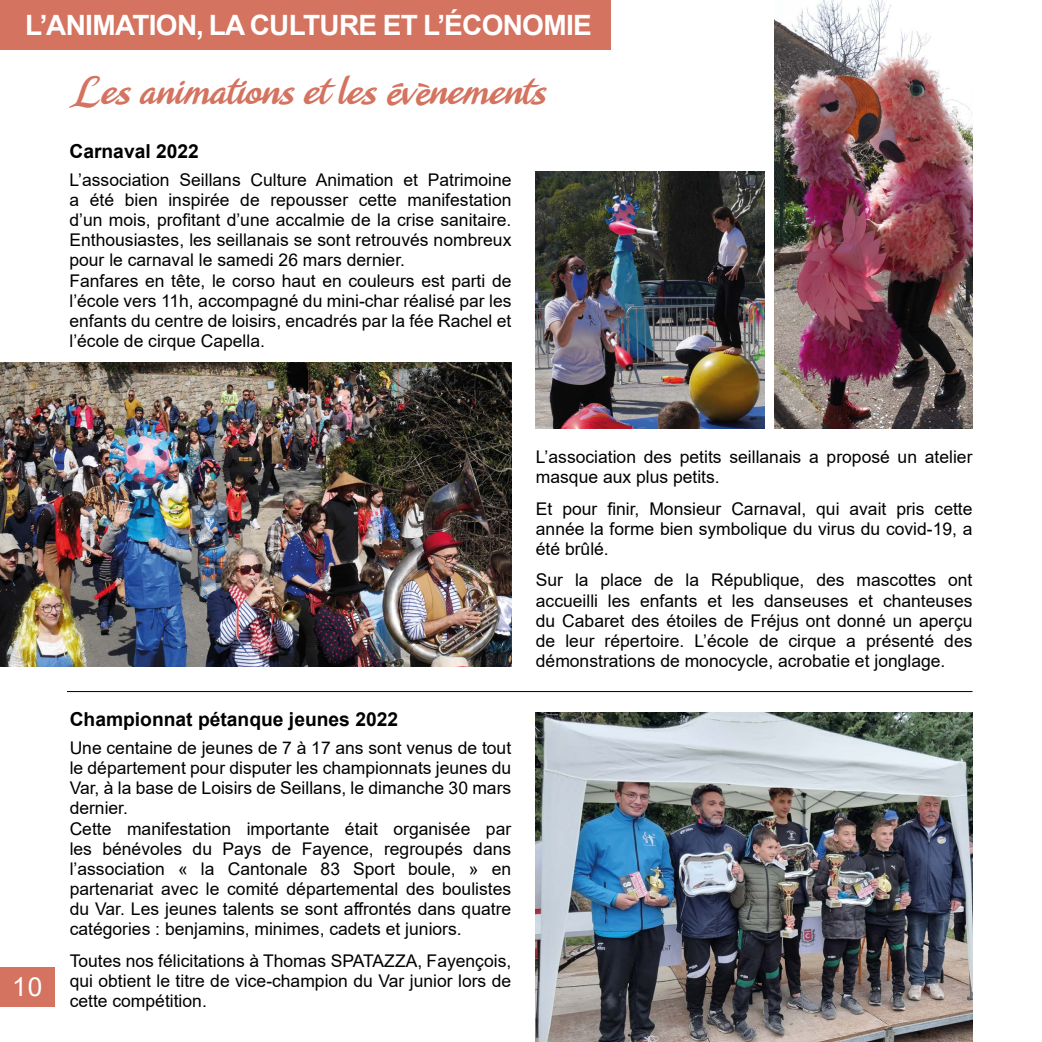
<style>
.page{position:relative;width:1042px;height:1042px;background:#fff}
.page>*{position:absolute;margin:0;border:0;box-sizing:border-box;transform-origin:0 0}
.t1{font:38.5px "Agnesa Kyoto";color:#d4735f}
.t2{font:700 28px "Arial";letter-spacing:-.025em;color:#fff}
.t3{font:26.25px "Arial";color:#fff}
.t4{font:700 19.25px "Arial";color:#000}
.t5{font:17.5px/20.1px "Arial";color:#000}
.s1{font-family:"Brush Script Std";font-size:42px}
</style>
<div class="page">
<div style="left:0;top:0;width:610px;height:50px;background:#d4735f"></div>
<div style="left:0;top:967px;width:55px;height:40px;background:#d4735f"></div>
<hr style="left:67px;top:691px;width:905px;height:1px;background:#000">
<img style="left:0;top:363px;width:511px;height:304px">
<img style="left:536px;top:171px;width:228px;height:257px">
<img style="left:774px;top:0;width:198px;height:428px">
<img style="left:536px;top:712px;width:436px;height:330px">
<h2 class="t2" style="left:25px;top:6px;width:568px">L’ANIMATION, LA CULTURE ET L’ÉCONOMIE</h2>
<h1 class="t1" style="left:69px;top:74px;width:480px">Les animations et les <span class="s1">é</span>v<span class="s1">è</span>nements</h1>
<p class="t4" style="left:69px;top:138px;width:131px">Carnaval 2022</p>
<p class="t5" style="left:69px;top:170px;width:443px">L’association Seillans Culture Animation et Patrimoine a été bien inspirée de repousser cette manifestation d’un mois, profitant d’une accalmie de la crise sanitaire.<br>Enthousiastes, les seillanais se sont retrouvés nombreux pour le carnaval le samedi 26 mars dernier.<br>Fanfares en tête, le corso haut en couleurs est parti de l’école vers 11h, accompagné du mini-char réalisé par les enfants du centre de loisirs, encadrés par la fée Rachel et l’école de cirque Capella.</p>
<h3 class="t3" style="left:12px;top:968px;width:31px">10</h3>
<p class="t4" style="left:70px;top:706px;width:330px">Championnat pétanque jeunes 2022</p>
<p class="t5" style="left:70px;top:738px;width:443px">Une centaine de jeunes de 7 à 17 ans sont venus de tout le département pour disputer les championnats jeunes du Var, à la base de Loisirs de Seillans, le dimanche 30 mars dernier.<br>Cette manifestation importante était organisée par les bénévoles du Pays de Fayence, regroupés dans l’association « la Cantonale 83 Sport boule, » en partenariat avec le comité départemental des boulistes du Var. Les jeunes talents se sont affrontés dans quatre catégories : benjamins, minimes, cadets et juniors.</p>
<p class="t5" style="left:70px;top:950px;width:443px;text-align:justify">Toutes nos félicitations à Thomas SPATAZZA, Fayençois, qui obtient le titre de vice-champion du Var junior lors de cette compétition.</p>
<p class="t5" style="left:536px;top:447px;width:438px">L’association des petits seillanais a proposé un atelier masque aux plus petits.</p>
<p class="t5" style="left:536px;top:498px;width:438px;text-align:justify">Et pour finir, Monsieur Carnaval, qui avait pris cette année la forme bien symbolique du virus du covid-19, a été brûlé.</p>
<p class="t5" style="left:536px;top:570px;width:438px;text-align:justify">Sur la place de la République, des mascottes ont accueilli les enfants et les danseuses et chanteuses du Cabaret des étoiles de Fréjus ont donné un aperçu de leur répertoire. L’école de cirque a présenté des démonstrations de monocycle, acrobatie et jonglage.</p>
</div>
